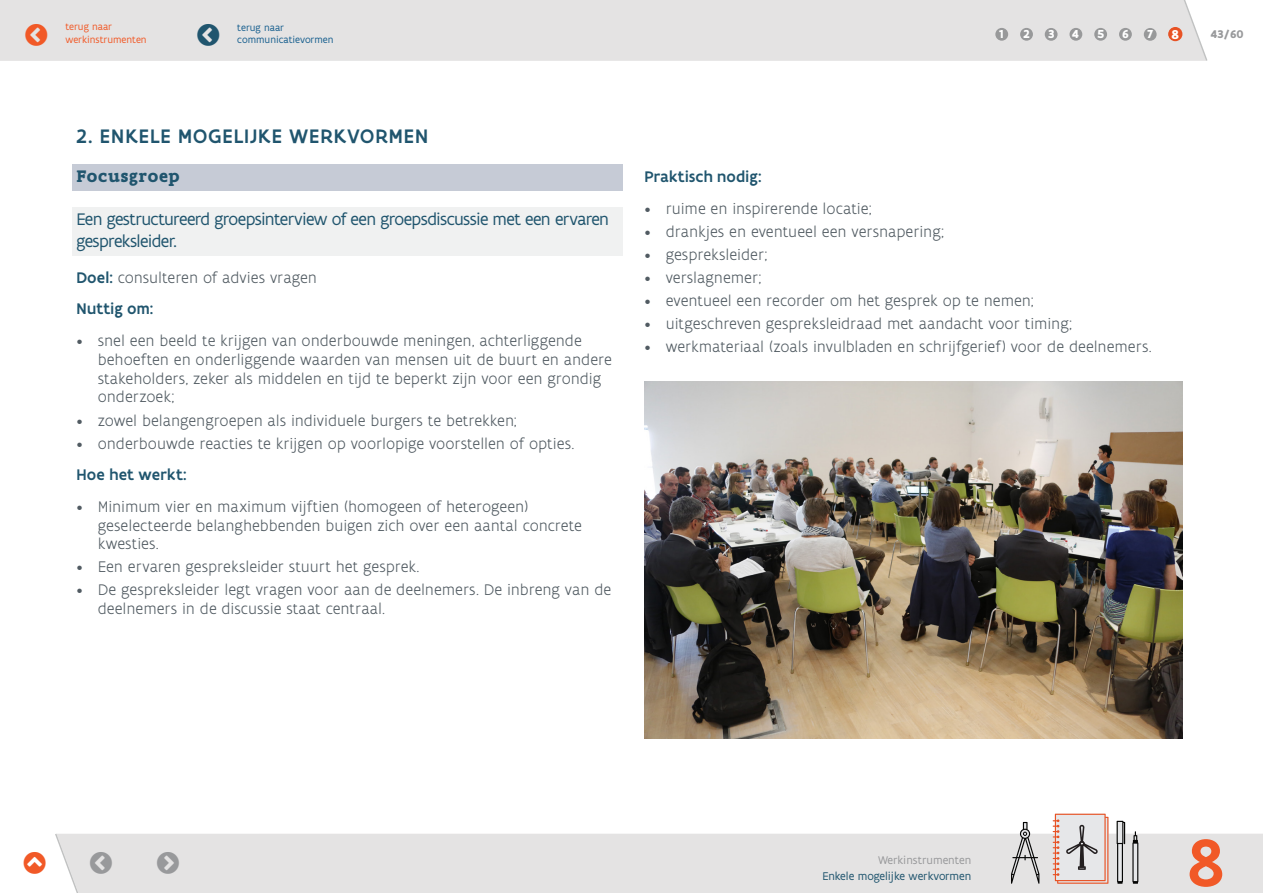
<style>
.page{position:relative;width:1263px;height:893px;background:#fff}
.page>*{position:absolute;margin:0;border:0;box-sizing:border-box;transform-origin:0 0}
.t1{font:500 72px "Flanders Art Sans";color:#f15927}
.HEADING_2_no_effect{font:500 21px "Flanders Art Sans";letter-spacing:.045em;color:#20556e}
.Chapter_INTRO{font:18px/21.6px "Flanders Art Sans";letter-spacing:-.035em;color:#20556e}
.TOOL_-_title{font:700 18px "Flanders Art Serif";letter-spacing:.04em;color:#20556e}
.Text{font:300 16.5px/18.8px "Flanders Art Sans";color:#515b62}
.Text-2{font:500 16.5px "Flanders Art Sans";letter-spacing:.01em;color:#20556e}
.t2{font:700 12.45px "Flanders Art Sans";color:#fff}
.pagination-subtitle{font:12px "Flanders Art Sans";color:#20556e}
.pagination-title-gre{font:12px "Flanders Art Sans";color:#98999b}
.t3{font:700 12px "Flanders Art Sans";color:#98999b}
.layout-Chapters{font:10.5px "Flanders Art Sans";color:#175f8e}
.t4{font:10.5px/12.6px "Flanders Art Sans";color:#f15927}
.s1{font-size:13.8px}
.s2{font-weight:500;color:#20556e}
</style>
<div class="page">
<div style="left:112px;top:834px;width:1151px;height:59px;background:#e4e3e3"></div>
<div style="left:0;top:0;width:1172px;height:61px;background:#e4e3e3"></div>
<div style="left:995px;top:28px;width:13px;height:13px;background:#98999a;border-radius:50%"></div>
<div style="left:1020px;top:28px;width:13px;height:13px;background:#98999a;border-radius:50%"></div>
<div style="left:1045px;top:28px;width:12px;height:13px;background:#98999a;border-radius:50%"></div>
<div style="left:1069px;top:28px;width:13px;height:13px;background:#98999a;border-radius:50%"></div>
<div style="left:1094px;top:28px;width:13px;height:13px;background:#98999a;border-radius:50%"></div>
<div style="left:1119px;top:28px;width:13px;height:13px;background:#98999a;border-radius:50%"></div>
<div style="left:1144px;top:28px;width:12px;height:13px;background:#98999a;border-radius:50%"></div>
<div style="left:1168px;top:28px;width:13px;height:13px;background:#e3bfb4;border-radius:50%"></div>
<div style="left:1168px;top:27px;width:14px;height:14px;background:#e85224;border-radius:50%"></div>
<svg style="left:1172px;top:0;width:36px;height:61px"></svg>
<svg style="left:1053px;top:814px;width:55px;height:70px;background:#d8c7c3"></svg>
<svg style="left:1116px;top:821px;width:9px;height:63px"></svg>
<svg style="left:1132px;top:831px;width:6px;height:53px"></svg>
<svg style="left:1011px;top:822px;width:28px;height:62px;background:#c1c1c1"></svg>
<div style="left:72px;top:164px;width:551px;height:27px;background:#c6cbd6"></div>
<div style="left:72px;top:208px;width:551px;height:48px;background:#f0f1f1"></div>
<img style="left:644px;top:381px;width:539px;height:358px">
<div style="left:276px;top:855px;width:695px;height:12px;background:#e4e3e3"></div>
<div style="left:605px;top:871px;width:366px;height:12px;background:#e4e3e3"></div>
<svg style="left:55px;top:833px;width:57px;height:60px"></svg>
<svg style="left:157px;top:851px;width:22px;height:22px"></svg>
<svg style="left:26px;top:23px;width:21px;height:23px"></svg>
<svg style="left:197px;top:24px;width:22px;height:22px"></svg>
<p class="t4" style="left:65px;top:21px;width:83px">terug naar werkinstrumenten</p>
<p class="layout-Chapters" style="left:237px;top:21px;width:48px">terug naar</p>
<p class="t2" style="left:999px;top:26px;width:6px">1</p>
<p class="t2" style="left:1023px;top:26px;width:8px">2</p>
<p class="t2" style="left:1048px;top:26px;width:8px">3</p>
<p class="t2" style="left:1072px;top:26px;width:8px">4</p>
<p class="t2" style="left:1097px;top:26px;width:9px">5</p>
<p class="t2" style="left:1122px;top:26px;width:8px">6</p>
<p class="t2" style="left:1147px;top:26px;width:7px">7</p>
<p class="t2" style="left:1171px;top:26px;width:9px">8<span class="s1">8</span></p>
<p class="layout-Chapters" style="left:237px;top:33px;width:98px">communicatievormen</p>
<p class="t3" style="left:1210px;top:27px;width:35px">43/60</p>
<p class="HEADING_2_no_effect" style="left:77px;top:123px;width:353px">2. ENKELE MOGELIJKE WERKVORMEN</p>
<p class="TOOL_-_title" style="left:77px;top:165px;width:105px">Focusgroep</p>
<p class="Chapter_INTRO" style="left:77px;top:209px;width:534px">Een gestructureerd groepsinterview of een groepsdiscussie met een ervaren gespreksleider.</p>
<p class="Text" style="left:77px;top:269px;width:242px"><span class="s2">Doel:</span> consulteren of advies vragen</p>
<p class="Text-2" style="left:77px;top:299px;width:78px">Nuttig om:</p>
<p class="Text" style="left:98px;top:332px;width:516px;text-indent:-21px">• snel een beeld te krijgen van onderbouwde meningen, achterliggende behoeften en onderliggende waarden van mensen uit de buurt en andere stakeholders, zeker als middelen en tijd te beperkt zijn voor een grondig onderzoek;</p>
<p class="Text" style="left:77px;top:411px;width:442px">• zowel belangengroepen als individuele burgers te betrekken;</p>
<p class="Text" style="left:77px;top:434px;width:499px">• onderbouwde reacties te krijgen op voorlopige voorstellen of opties.</p>
<p class="Text-2" style="left:77px;top:464px;width:112px">Hoe het werkt:</p>
<p class="Text" style="left:98px;top:497px;width:486px;text-indent:-21px">• Minimum vier en maximum vijftien (homogeen of heterogeen) geselecteerde belanghebbenden buigen zich over een aantal concrete kwesties.</p>
<p class="Text" style="left:77px;top:558px;width:344px">• Een ervaren gespreksleider stuurt het gesprek.</p>
<p class="Text" style="left:98px;top:581px;width:515px;text-indent:-21px">• De gespreksleider legt vragen voor aan de deelnemers. De inbreng van de deelnemers in de discussie staat centraal.</p>
<p class="Text-2" style="left:644px;top:167px;width:119px">Praktisch nodig:</p>
<p class="Text" style="left:644px;top:200px;width:229px">• ruime en inspirerende locatie;</p>
<p class="Text" style="left:644px;top:223px;width:301px">• drankjes en eventueel een versnapering;</p>
<p class="Text" style="left:644px;top:246px;width:124px">• gespreksleider;</p>
<p class="Text" style="left:644px;top:269px;width:119px">• verslagnemer;</p>
<p class="Text" style="left:644px;top:292px;width:391px">• eventueel een recorder om het gesprek op te nemen;</p>
<p class="Text" style="left:644px;top:315px;width:429px">• uitgeschreven gespreksleidraad met aandacht voor timing;</p>
<p class="Text" style="left:644px;top:338px;width:509px">• werkmateriaal (zoals invulbladen en schrijfgerief) voor de deelnemers.</p>
<p class="pagination-title-gre" style="left:878px;top:853px;width:95px">Werkinstrumenten</p>
<p class="pagination-subtitle" style="left:822px;top:869px;width:150px">Enkele mogelijke werkvormen</p>
<h1 class="t1" style="left:1187px;top:818px;width:39px">8</h1>
</div>
